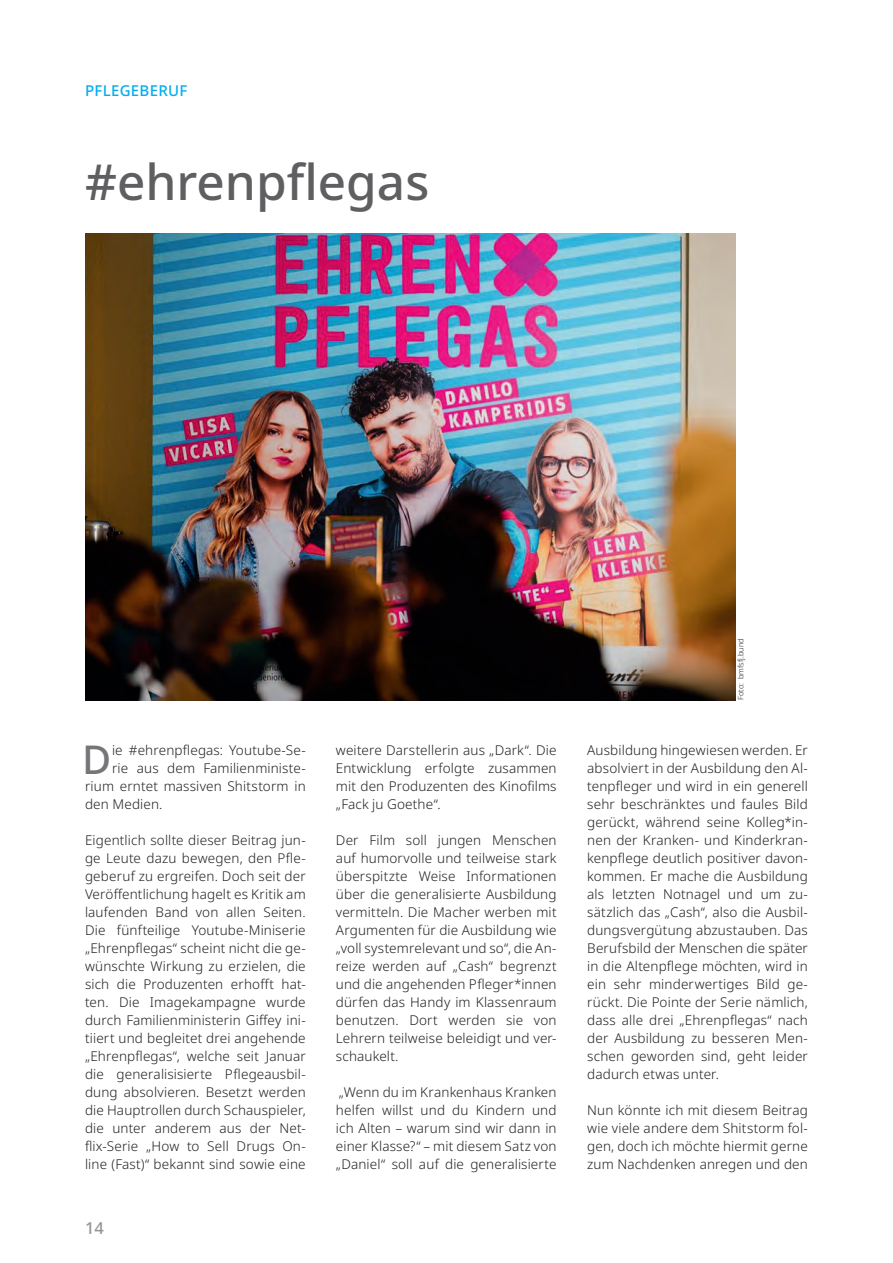
<style>
.page{position:relative;width:893px;height:1263px;background:#fff}
.page>*{position:absolute;margin:0;border:0;box-sizing:border-box;transform-origin:0 0}
.t1{font:500 49.5px "Noto Sans";color:#5f5f62}
.t2{font:500 39.75px "Noto Sans";color:#757679}
.t3{font:500 16.5px "Noto Sans";color:#939598}
.t4{font:500 15px "Noto Sans";letter-spacing:.02em;color:#00aeef}
.t5{font:300 13.5px/18px "Noto Sans";letter-spacing:.01em;color:#231f20;text-align:justify}
.t6{font:300 7.5px "Noto Sans";color:#231f20}
</style>
<div class="page">
<img style="left:85px;top:234px;width:651px;height:466px">
<p class="t4" style="left:85px;top:80px;width:104px">PFLEGEBERUF</p>
<h1 class="t1" style="left:85px;top:147px;width:346px">#ehrenpflegas</h1>
<p class="t5" style="left:112px;top:742px;width:195px">ie #ehrenpflegas: Youtube-Se-</p>
<p class="t5" style="left:112px;top:760px;width:195px">rie aus dem Familienministe-</p>
<p class="t5" style="left:85px;top:778px;width:222px">rium erntet massiven Shitstorm in</p>
<p class="t5" style="left:85px;top:796px;width:79px">den Medien.</p>
<p class="t5" style="left:85px;top:832px;width:222px">Eigentlich sollte dieser Beitrag jun&shy;ge Leute dazu bewegen, den Pfle&shy;geberuf zu ergreifen. Doch seit der Veröffentlichung hagelt es Kritik am laufenden Band von allen Seiten.<br>Die fünfteilige Youtube-Miniserie „Ehrenpflegas“ scheint nicht die ge&shy;wünschte Wirkung zu erzielen, die sich die Produzenten erhofft hat&shy;ten. Die Imagekampagne wurde durch Familienministerin Giffey ini&shy;tiiert und begleitet drei angehende „Ehrenpflegas“, welche seit Januar die generalisisierte Pflegeausbil&shy;dung absolvieren. Besetzt werden die Hauptrollen durch Schauspieler, die unter anderem aus der Net&shy;flix-Serie „How to Sell Drugs On&shy;line (Fast)“ bekannt sind sowie eine</p>
<h2 class="t2" style="left:82px;top:731px;width:31px">D</h2>
<p class="t3" style="left:85px;top:1216px;width:20px">14</p>
<p class="t5" style="left:336px;top:742px;width:222px">weitere Darstellerin aus „Dark“. Die Entwicklung erfolgte zusammen mit den Produzenten des Kinofilms „Fack ju Goethe“.</p>
<p class="t5" style="left:336px;top:832px;width:222px">Der Film soll jungen Menschen auf humorvolle und teilweise stark überspitzte Weise Informationen über die generalisierte Ausbildung vermitteln. Die Macher werben mit Argumenten für die Ausbildung wie „voll systemrelevant und so“, die An&shy;reize werden auf „Cash“ begrenzt und die angehenden Pfleger*innen dürfen das Handy im Klassenraum benutzen. Dort werden sie von Lehrern teilweise beleidigt und ver&shy;schaukelt.</p>
<p class="t5" style="left:336px;top:1084px;width:222px">„Wenn du im Krankenhaus Kranken helfen willst und du Kindern und ich Alten – warum sind wir dann in einer Klasse?“ – mit diesem Satz von „Daniel“ soll auf die generalisierte</p>
<p class="t6" style="left:736px;top:700px;width:63px;rotate:-90deg">Foto: bmfsfj.bund</p>
<p class="t5" style="left:587px;top:742px;width:222px">Ausbildung hingewiesen werden. Er absolviert in der Ausbildung den Al&shy;tenpfleger und wird in ein generell sehr beschränktes und faules Bild gerückt, während seine Kolleg*in&shy;nen der Kranken- und Kinderkran&shy;kenpflege deutlich positiver davon&shy;kommen. Er mache die Ausbildung als letzten Notnagel und um zu&shy;sätzlich das „Cash“, also die Ausbil&shy;dungsvergütung abzustauben. Das Berufsbild der Menschen die später in die Altenpflege möchten, wird in ein sehr minderwertiges Bild ge&shy;rückt. Die Pointe der Serie nämlich, dass alle drei „Ehrenpflegas“ nach der Ausbildung zu besseren Men&shy;schen geworden sind, geht leider dadurch etwas unter.</p>
<p class="t5" style="left:587px;top:1102px;width:222px">Nun könnte ich mit diesem Beitrag wie viele andere dem Shitstorm fol&shy;gen, doch ich möchte hiermit gerne zum Nachdenken anregen und den</p>
</div>
